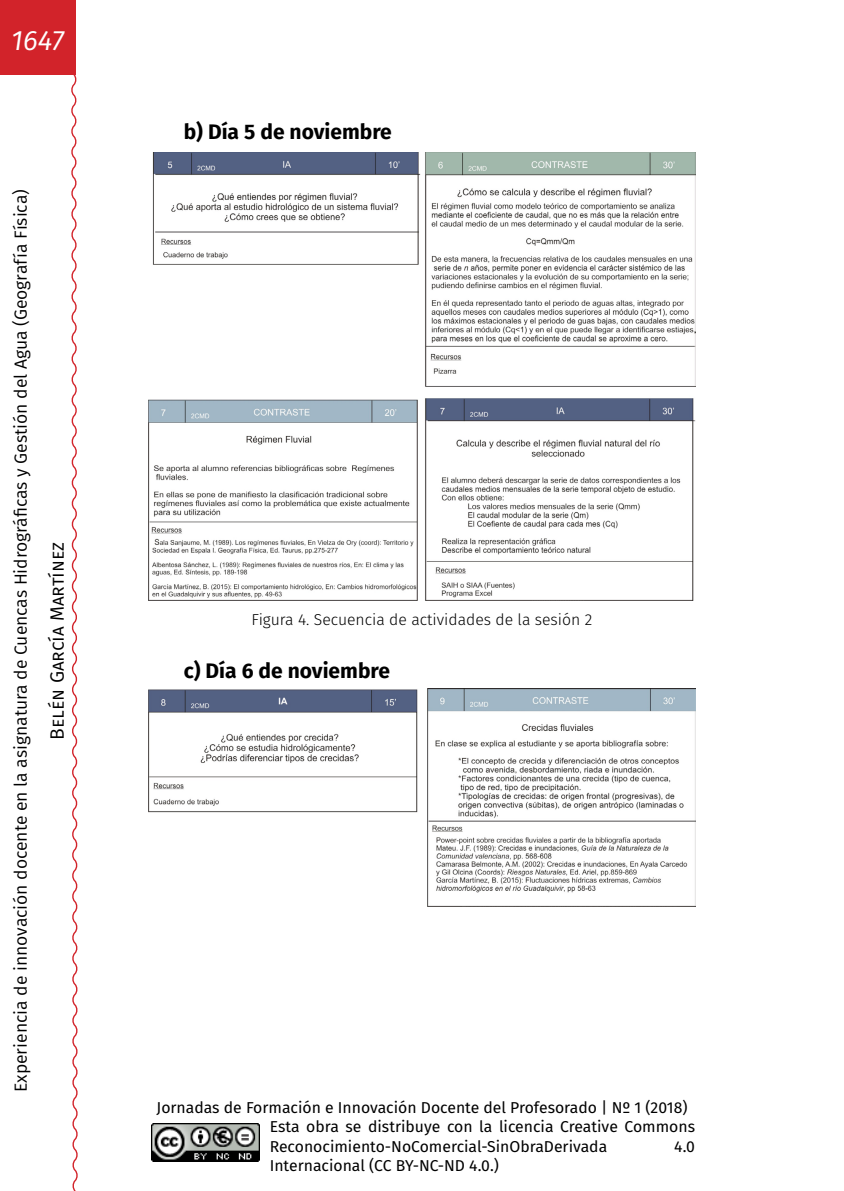
<style>
.page{position:relative;width:844px;height:1191px;background:#fff}
.page>*{position:absolute;margin:0;border:0;box-sizing:border-box;transform-origin:0 0}
.t1{font:italic 28px "Fira Sans";color:#fff}
._00_texto_normal{font:700 21px "Fira Sans";color:#000}
.t2{font:19.25px "Fira Sans";color:#000}
.t3{font:17.5px "Fira Sans";color:#000}
.t4{font:15.75px/19.2px "Fira Sans";color:#000}
._95_Pies_de_fotos_ce{font:300 15.75px "Fira Sans";color:#000}
</style>
<div class="page">
<div style="left:0;top:0;width:75px;height:74px;background:#d2232a"></div>
<svg style="left:69px;top:72px;width:9px;height:1119px"></svg>
<img style="left:151px;top:1123px;width:109px;height:38px">
<img style="left:149px;top:153px;width:545px;height:448px">
<img style="left:149px;top:688px;width:545px;height:218px">
<h1 class="t1" style="left:11px;top:20px;width:54px">1647</h1>
<p class="t3" style="left:8px;top:1092px;width:904px;rotate:-90deg">Experiencia de innovación docente en la asignatura de Cuencas Hidrográficas y Gestión del Agua (Geografía Física)</p>
<p class="t2" style="left:43px;top:739px;width:199px;rotate:-90deg">Belén García Martínez</p>
<p class="_00_texto_normal" style="left:184px;top:114px;width:209px">b) Día 5 de noviembre</p>
<p class="_95_Pies_de_fotos_ce" style="left:251px;top:608px;width:342px">Figura 4. Secuencia de actividades de la sesión 2</p>
<p class="_00_texto_normal" style="left:184px;top:653px;width:208px">c) Día 6 de noviembre</p>
<p class="t4" style="left:270px;top:1097px;width:426px;text-indent:-113px">Jornadas de Formación e Innovación Docente del Profesorado | Nº 1 (2018)<br>Esta obra se distribuye con la licencia Creative Commons<br>Reconocimiento-NoComercial-SinObraDerivada</p>
<p class="t4" style="left:674px;top:1136px;width:22px">4.0</p>
<p class="t4" style="left:270px;top:1155px;width:231px">Internacional (CC BY-NC-ND 4.0.)</p>
</div>
